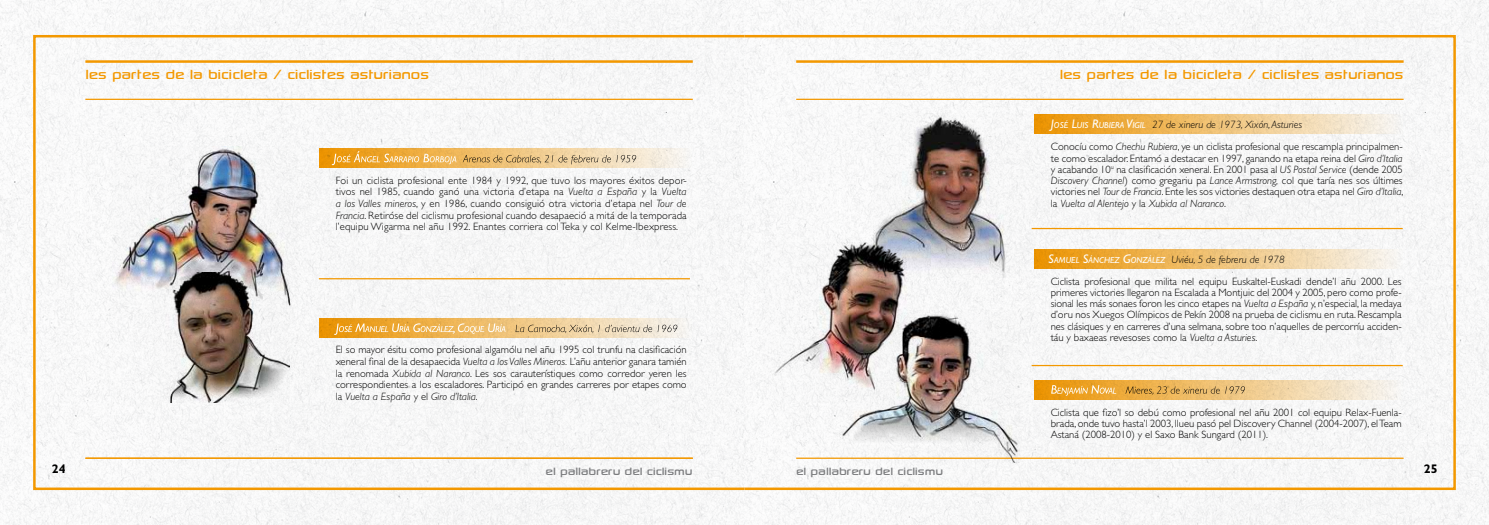
<style>
.page{position:relative;width:1489px;height:525px;background:#fff}
.page>*{position:absolute;margin:0;border:0;box-sizing:border-box;transform-origin:0 0}
.t1{font:18.75px "Sony Sketch EF";letter-spacing:-.01em;color:#f39800}
.t2{font:15px "Sony Sketch EF";letter-spacing:-.01em;color:#7b7c7e}
.t3{font:700 12.5px "Gill Sans";color:#000}
.t4{font:300 10.62px/11.2px "Gill Sans";color:#000;text-align:justify}
.t5{font:italic 300 10.62px "Gill Sans";color:#000}
.s1{font-style:italic}
.s2{font-weight:400;font-size:12.5px;color:#fff}
.s3{font-weight:400;font-size:8.75px;color:#fff}
</style>
<div class="page">
<img style="left:0;top:0;width:1488px;height:524px">
<hr style="left:85px;top:60px;width:607px;height:3px;background:#f39800">
<hr style="left:85px;top:99px;width:607px;height:1px;background:#f39800">
<hr style="left:796px;top:60px;width:607px;height:3px;background:#f39800">
<hr style="left:796px;top:99px;width:607px;height:1px;background:#f39800">
<hr style="left:796px;top:457px;width:607px;height:1px;background:#f39800">
<div style="left:33px;top:35px;width:712px;height:455px;border:2px solid #f39800"></div>
<hr style="left:85px;top:457px;width:608px;height:1px;background:#f39800">
<img style="left:112px;top:146px;width:186px;height:170px">
<img style="left:152px;top:273px;width:137px;height:129px">
<div style="left:319px;top:148px;width:372px;height:20px;background:linear-gradient(to right,#ea9200,#f6f5f3)"></div>
<svg style="left:462px;top:155px;width:174px;height:9px;background:#d2b583"></svg>
<svg style="left:332px;top:151px;width:124px;height:14px;background:#efb451"></svg>
<hr style="left:319px;top:278px;width:371px;height:1px;background:#f39800">
<div style="left:319px;top:318px;width:372px;height:20px;background:linear-gradient(to right,#e99100,#f5f4f2)"></div>
<svg style="left:515px;top:324px;width:162px;height:9px"></svg>
<svg style="left:334px;top:323px;width:171px;height:12px;background:#efbb64"></svg>
<div style="left:1033px;top:249px;width:369px;height:20px;background:linear-gradient(to right,#e99100,#f5f5f3)"></div>
<hr style="left:1031px;top:228px;width:371px;height:1px;background:#f39800">
<hr style="left:1031px;top:365px;width:371px;height:1px;background:#f39800">
<div style="left:1033px;top:380px;width:369px;height:20px;background:linear-gradient(to right,#ea9200,#f5f4f3)"></div>
<svg style="left:1125px;top:386px;width:119px;height:8px"></svg>
<svg style="left:1051px;top:385px;width:65px;height:10px"></svg>
<div style="left:1033px;top:114px;width:369px;height:19px;background:linear-gradient(to right,#ea9200,#f5f5f3)"></div>
<img style="left:762px;top:243px;width:159px;height:159px">
<img style="left:839px;top:310px;width:181px;height:152px">
<img style="left:873px;top:113px;width:164px;height:164px">
<h1 class="t1" style="left:85px;top:64px;width:345px">les partes de la bicicleta / ciclistes asturianos</h1>
<h1 class="t1" style="left:1059px;top:64px;width:345px">les partes de la bicicleta / ciclistes asturianos</h1>
<p class="t4" style="left:336px;top:174px;width:352px;line-height:11.6px">Foi un ciclista profesional ente 1984 y 1992, que tuvo los mayores éxitos depor&shy;tivos nel 1985, cuando ganó una victoria d’etapa na <span class="s1">Vuelta a España</span> y la <span class="s1">Vuelta a los Valles mineros</span>, y en 1986, cuando consiguió otra victoria d’etapa nel <span class="s1">Tour de Francia</span>. Retiróse del ciclismu profesional cuando desapaeció a mitá de la temporada l’equipu Wigarma nel añu 1992. Enantes corriera col Teka y col Kelme-Ibexpress.</p>
<p class="t4" style="left:336px;top:344px;width:352px;line-height:11.6px">El so mayor ésitu como profesional algamólu nel añu 1995 col trunfu na clasificación xeneral final de la desapaecida <span class="s1">Vuelta a los Valles Mineros.</span> L’añu anterior ganara tamién la renomada <span class="s1">Xubida al Naranco</span>. Les sos carauterístiques como corredor yeren les correspondientes a los escaladores. Participó en grandes carreres por etapes como la <span class="s1">Vuelta a España</span> y el <span class="s1">Giro d’Italia</span>.</p>
<p class="t3" style="left:52px;top:461px;width:15px">24</p>
<h2 class="t2" style="left:545px;top:462px;width:148px">el pallabreru del ciclismu</h2>
<h2 class="t2" style="left:796px;top:462px;width:148px">el pallabreru del ciclismu</h2>
<p class="t5" style="left:1050px;top:118px;width:253px"><span class="s2">J</span><span class="s3">OSÉ</span> <span class="s2">L</span><span class="s3">UIS</span> <span class="s2">R</span><span class="s3">UBIERA</span> <span class="s2">V</span><span class="s3">IGIL</span> 27 de xineru de 1973, Xixón, Asturies</p>
<p class="t4" style="left:1050px;top:141px;width:354px">Conocíu como <span class="s1">Chechu Rubiera</span>, ye un ciclista profesional que rescampla principalmen&shy;te como escalador. Entamó a destacar en 1997, ganando na etapa reina del <span class="s1">Giro d’Italia </span>y acabando 10<sup>u</sup> na clasificación xeneral. En 2001 pasa al <span class="s1">US Postal Service</span> (dende 2005<br><span class="s1">Discovery Channel</span>) como gregariu pa <span class="s1">Lance Armstrong,</span> col que taría nes sos últimes victories nel <span class="s1">Tour de Francia</span>. Ente les sos victories destaquen otra etapa nel <span class="s1">Giro d’Italia</span>, la <span class="s1">Vuelta al Alentejo</span> y la <span class="s1">Xubida al Naranco</span>.</p>
<p class="t5" style="left:1048px;top:253px;width:238px"><span class="s2">S</span><span class="s3">AMUEL</span> <span class="s2">S</span><span class="s3">ÁNCHEZ</span> <span class="s2">G</span><span class="s3">ONZÁLEZ</span> Uviéu, 5 de febreru de 1978</p>
<p class="t4" style="left:1050px;top:275px;width:352px">Ciclista profesional que milita nel equipu Euskaltel-Euskadi dende’l añu 2000. Les primeres victories llegaron na Escalada a Montjuic del 2004 y 2005, pero como profe&shy;sional les más sonaes foron les cinco etapes na <span class="s1">Vuelta a España</span> y, n’especial, la medaya d’oru nos Xuegos Olímpicos de Pekín 2008 na prueba de ciclismu en ruta. Rescampla nes clásiques y en carreres d’una selmana, sobre too n’aquelles de percorríu acciden&shy;táu y baxaeas revesoses como la <span class="s1">Vuelta a Asturies</span>.</p>
<p class="t4" style="left:1050px;top:406px;width:352px">Ciclista que fizo’l so debú como profesional nel añu 2001 col equipu Relax-Fuenla&shy;brada, onde tuvo hasta’l 2003, llueu pasó pel Discovery Channel (2004-2007), el Team Astaná (2008-2010) y el Saxo Bank Sungard (2011).</p>
<p class="t3" style="left:1423px;top:461px;width:15px">25</p>
</div>
